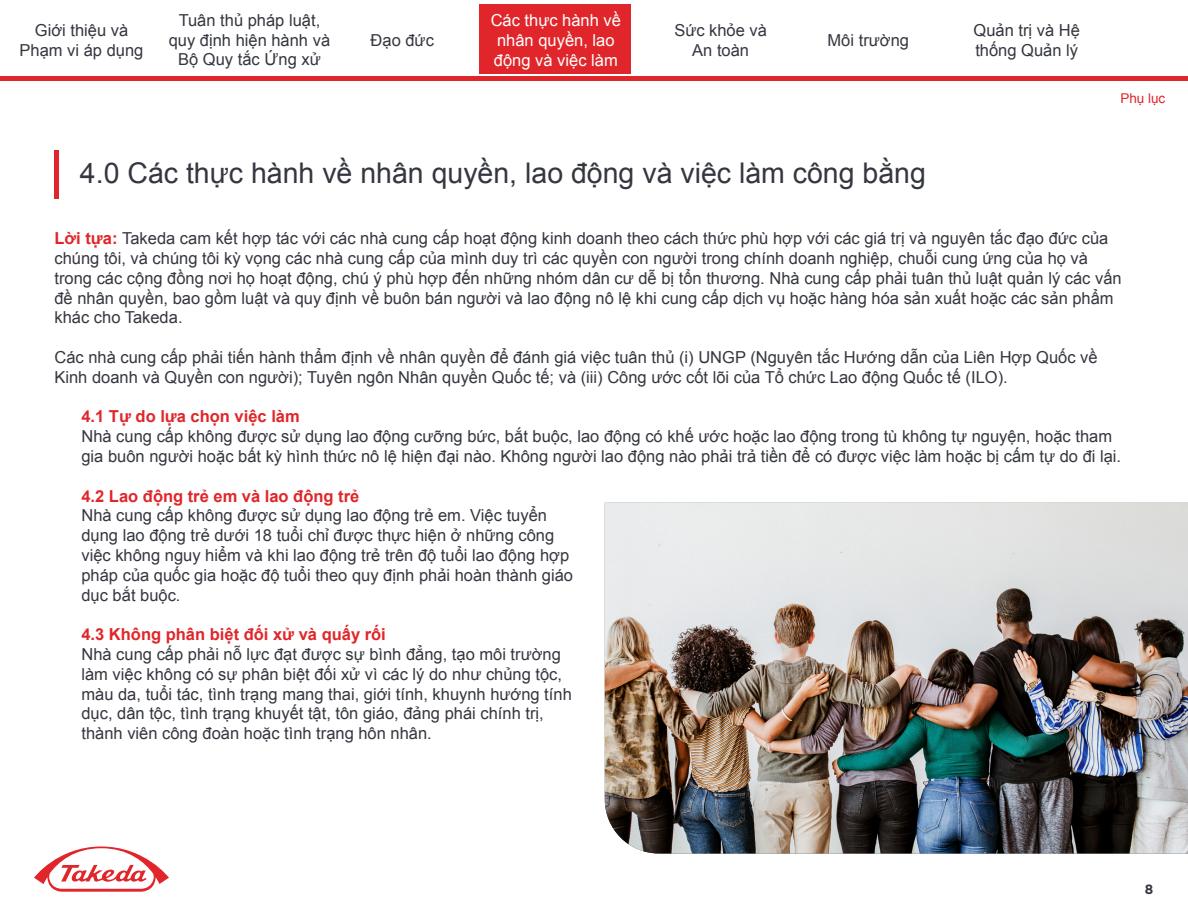
<style>
.page{position:relative;width:1188px;height:918px;background:#fff}
.page>*{position:absolute;margin:0;border:0;box-sizing:border-box;transform-origin:0 0}
.t1{font:28.5px "Arial";color:#34373f}
.t2{font:16.5px/19.8px "Arial";color:#34373f}
.t3{font:700 16.5px "Arial";color:#e0262a}
.t4{font:16.5px/19.8px "Arial";color:#fff}
.t5{font:13.5px "Arial";color:#e0262a}
.t6{font:700 13.5px "Gotham";color:#34373f}
.s1{font-weight:700;color:#e0262a}
</style>
<div class="page">
<div style="left:480px;top:5px;width:151px;height:69px;background:#e0262a"></div>
<svg style="left:34px;top:846px;width:135px;height:46px"></svg>
<hr style="left:0;top:77px;width:1188px;height:4px;background:#e0262a">
<img style="left:605px;top:503px;width:583px;height:351px">
<div style="left:54px;top:150px;width:5px;height:49px;background:#e0262a"></div>
<p class="t2" style="left:20px;top:20px;width:125px;text-align:center">Giới thiệu và<br>Phạm vi áp dụng</p>
<p class="t2" style="left:169px;top:10px;width:163px;text-align:center">Tuân thủ pháp luật, quy định hiện hành và<br>Bộ Quy tắc Ứng xử</p>
<p class="t2" style="left:371px;top:30px;width:65px">Đạo đức</p>
<p class="t4" style="left:491px;top:11px;width:132px">Các thực hành về nhân quyền, lao động và việc làm</p>
<p class="t2" style="left:674px;top:20px;width:94px;text-align:center">Sức khỏe và<br>An toàn</p>
<p class="t2" style="left:828px;top:30px;width:83px">Môi trường</p>
<p class="t2" style="left:974px;top:21px;width:108px">Quản trị và Hệ thống Quản lý</p>
<h1 class="t1" style="left:80px;top:155px;width:848px">4.0 Các thực hành về nhân quyền, lao động và việc làm công bằng</h1>
<p class="t5" style="left:1120px;top:90px;width:47px">Phụ lục</p>
<p class="t2" style="left:54px;top:229px;width:1069px"><span class="s1">Lời tựa:</span> Takeda cam kết hợp tác với các nhà cung cấp hoạt động kinh doanh theo cách thức phù hợp với các giá trị và nguyên tắc đạo đức của chúng tôi, và chúng tôi kỳ vọng các nhà cung cấp của mình duy trì các quyền con người trong chính doanh nghiệp, chuỗi cung ứng của họ và trong các cộng đồng nơi họ hoạt động, chú ý phù hợp đến những nhóm dân cư dễ bị tổn thương. Nhà cung cấp phải tuân thủ luật quản lý các vấn đề nhân quyền, bao gồm luật và quy định về buôn bán người và lao động nô lệ khi cung cấp dịch vụ hoặc hàng hóa sản xuất hoặc các sản phẩm khác cho Takeda.</p>
<p class="t2" style="left:54px;top:347px;width:1045px">Các nhà cung cấp phải tiến hành thẩm định về nhân quyền để đánh giá việc tuân thủ (i) UNGP (Nguyên tắc Hướng dẫn của Liên Hợp Quốc về<br>Kinh doanh và Quyền con người); Tuyên ngôn Nhân quyền Quốc tế; và (iii) Công ước cốt lõi của Tổ chức Lao động Quốc tế (ILO).</p>
<p class="t3" style="left:81px;top:406px;width:220px">4.1 Tự do lựa chọn việc làm</p>
<p class="t2" style="left:81px;top:427px;width:1041px">Nhà cung cấp không được sử dụng lao động cưỡng bức, bắt buộc, lao động có khế ước hoặc lao động trong tù không tự nguyện, hoặc tham gia buôn người hoặc bất kỳ hình thức nô lệ hiện đại nào. Không người lao động nào phải trả tiền để có được việc làm hoặc bị cấm tự do đi lại.</p>
<p class="t3" style="left:81px;top:485px;width:279px">4.2 Lao động trẻ em và lao động trẻ</p>
<p class="t2" style="left:81px;top:506px;width:493px">Nhà cung cấp không được sử dụng lao động trẻ em. Việc tuyển dụng lao động trẻ dưới 18 tuổi chỉ được thực hiện ở những công việc không nguy hiểm và khi lao động trẻ trên độ tuổi lao động hợp pháp của quốc gia hoặc độ tuổi theo quy định phải hoàn thành giáo dục bắt buộc.</p>
<p class="t3" style="left:81px;top:624px;width:306px">4.3 Không phân biệt đối xử và quấy rối</p>
<p class="t2" style="left:81px;top:644px;width:492px">Nhà cung cấp phải nỗ lực đạt được sự bình đẳng, tạo môi trường làm việc không có sự phân biệt đối xử vì các lý do như chủng tộc, màu da, tuổi tác, tình trạng mang thai, giới tính, khuynh hướng tính dục, dân tộc, tình trạng khuyết tật, tôn giáo, đảng phái chính trị, thành viên công đoàn hoặc tình trạng hôn nhân.</p>
<p class="t6" style="left:1145px;top:880px;width:10px">8</p>
</div>
